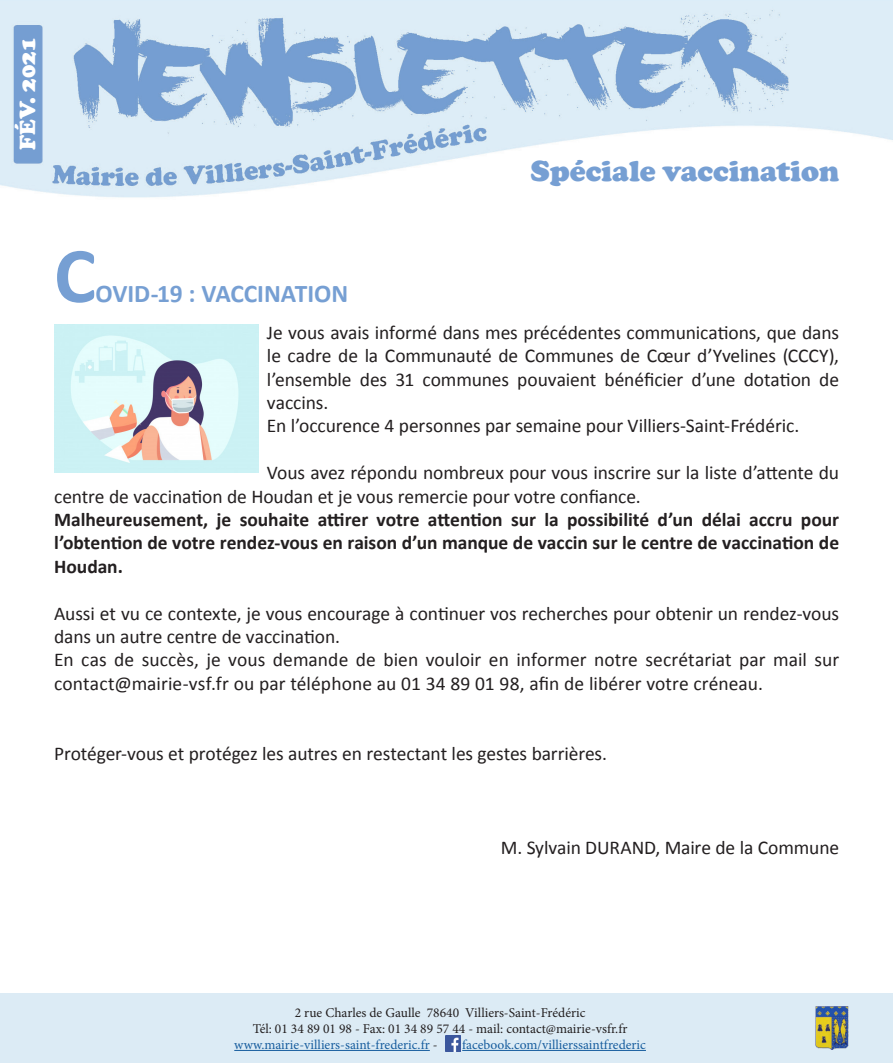
<style>
.page{position:relative;width:893px;height:1063px;background:#fff}
.page>*{position:absolute;margin:0;border:0;box-sizing:border-box;transform-origin:0 0}
.t1{font:700 79.5px "Calibri";color:#769fd3}
.t2{font:900 30px "Cooper";color:#769fd3}
.t3{font:700 25.5px "Calibri";letter-spacing:-.005em;color:#769fd3}
.t4{font:900 22.5px "Cooper";color:#fff}
.t5{font:19.5px/23.4px "Calibri";letter-spacing:-.005em;color:#231f20}
.t6{font:700 19.5px/23.4px "Calibri";color:#231f20;text-align:justify}
.t7{font:13.5px "Minion Pro";color:#231f20}
.t8{font:13.5px "Minion Pro";color:#175d9e}
.s1{color:#231f20}
</style>
<div class="page">
<img style="left:0;top:0;width:893px;height:473px">
<div style="left:0;top:993px;width:893px;height:70px;background:#dcebf5"></div>
<hr style="left:234px;top:1050px;width:196px;height:1px;background:#175d9e">
<hr style="left:462px;top:1050px;width:184px;height:1px;background:#175d9e">
<img style="left:445px;top:1036px;width:16px;height:16px">
<img style="left:815px;top:1007px;width:34px;height:42px">
<img style="left:54px;top:324px;width:204px;height:149px">
<p class="t4" style="left:15px;top:150px;width:114px;rotate:-90deg">FÉV. 2021</p>
<p class="t2" style="left:530px;top:153px;width:310px">Spéciale vaccination</p>
<p class="t1" style="left:54px;top:225px;width:44px">C</p>
<p class="t3" style="left:96px;top:277px;width:254px">OVID-19 : VACCINATION</p>
<p class="t5" style="left:267px;top:321px;width:574px;text-align:justify">Je vous avais informé dans mes précédentes communications, que dans le cadre de la Communauté de Communes de Cœur d’Yvelines (CCCY), l’ensemble des 31 communes pouvaient bénéficier d’une dotation de vaccins.</p>
<p class="t5" style="left:267px;top:414px;width:534px">En l’occurence 4 personnes par semaine pour Villiers-Saint-Frédéric.</p>
<p class="t5" style="left:54px;top:461px;width:786px;text-indent:213px">Vous avez répondu nombreux pour vous inscrire sur la liste d’attente du centre de vaccination de Houdan et je vous remercie pour votre confiance.</p>
<p class="t6" style="left:54px;top:508px;width:786px">Malheureusement, je souhaite attirer votre attention sur la possibilité d’un délai accru pour l’obtention de votre rendez-vous en raison d’un manque de vaccin sur le centre de vaccination de Houdan.</p>
<p class="t5" style="left:54px;top:601px;width:786px">Aussi et vu ce contexte, je vous encourage à continuer vos recherches pour obtenir un rendez-vous dans un autre centre de vaccination.</p>
<p class="t5" style="left:54px;top:648px;width:786px">En cas de succès, je vous demande de bien vouloir en informer notre secrétariat par mail sur contact@mairie-vsf.fr ou par téléphone au 01 34 89 01 98, afin de libérer votre créneau.</p>
<p class="t5" style="left:54px;top:742px;width:554px">Protéger-vous et protégez les autres en restectant les gestes barrières.</p>
<p class="t5" style="left:501px;top:835px;width:340px">M. Sylvain DURAND, Maire de la Commune</p>
<p class="t7" style="left:295px;top:1003px;width:292px">2 rue Charles de Gaulle 78640 Villiers-Saint-Frédéric</p>
<p class="t7" style="left:253px;top:1020px;width:376px">Tél: 01 34 89 01 98 - Fax: 01 34 89 57 44 - mail: contact@mairie-vsfr.fr</p>
<p class="t8" style="left:234px;top:1036px;width:205px">www.mairie-villiers-saint-frederic.fr <span class="s1">-</span></p>
<p class="t8" style="left:462px;top:1036px;width:185px">facebook.com/villierssaintfrederic</p>
</div>
